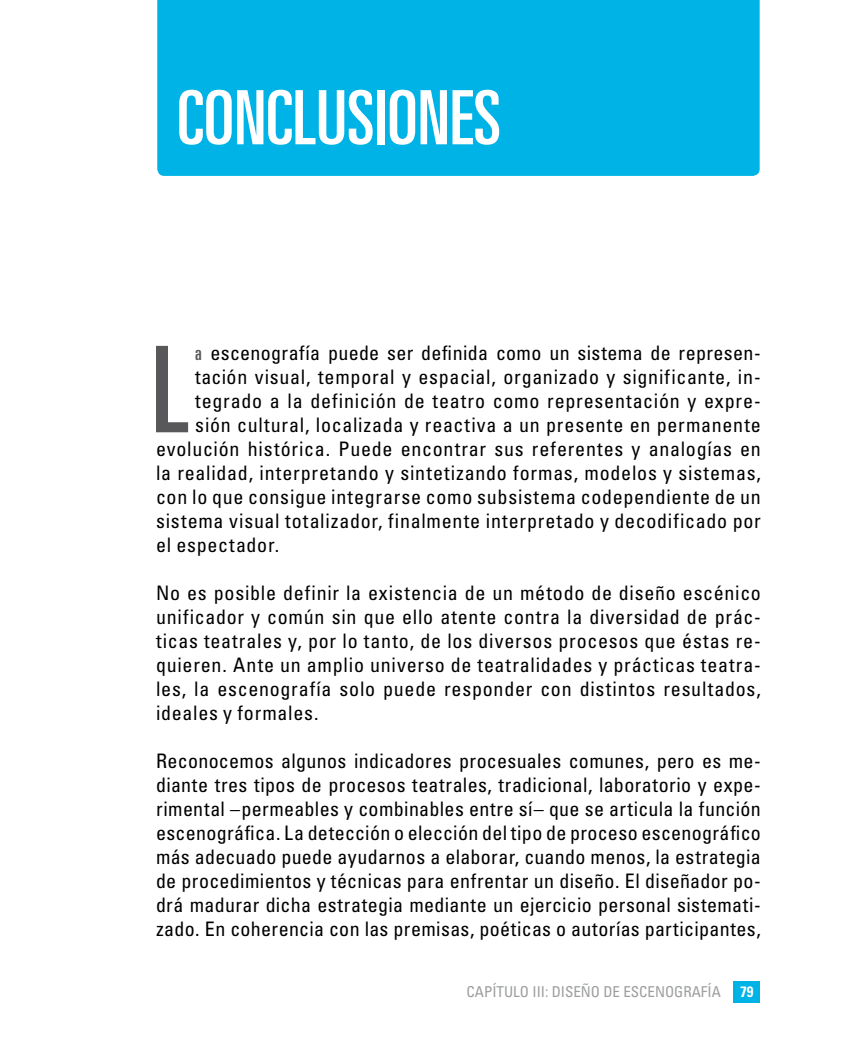
<style>
.page{position:relative;width:851px;height:1063px;background:#fff}
.page>*{position:absolute;margin:0;border:0;box-sizing:border-box;transform-origin:0 0}
.t1{font:ultra-condensed 119.75px "Univers LT Std";color:#58585a}
.t2{font:ultra-condensed 75px "Univers LT Std";color:#fff}
.t3{font:condensed 20px/24px "Univers LT Std";letter-spacing:.035em;color:#000;text-align:justify}
.t4{font:condensed 15px "Univers LT Std";color:#9c9e9f}
.t5{font:700 condensed 15px "Univers LT Std";color:#fff}
.s1{font-stretch:ultra-condensed;color:#58585a}
</style>
<div class="page">
<div style="left:733px;top:981px;width:27px;height:21px;background:#00b3e6"></div>
<div style="left:157px;top:0;width:602px;height:176px;background:#00b3e6"></div>
<h2 class="t2" style="left:177px;top:75px;width:325px">CONCLUSIONES</h2>
<h1 class="t1" style="left:151px;top:322px;width:39px">L</h1>
<p class="t3" style="left:195px;top:341px;width:567px"><span class="s1">a</span> escenografía puede ser definida como un sistema de represen-</p>
<p class="t3" style="left:195px;top:365px;width:567px">tación visual, temporal y espacial, organizado y significante, in-</p>
<p class="t3" style="left:195px;top:389px;width:567px">tegrado a la definición de teatro como representación y expre-</p>
<p class="t3" style="left:195px;top:413px;width:567px">sión cultural, localizada y reactiva a un presente en permanente</p>
<p class="t3" style="left:156px;top:437px;width:606px">evolución histórica. Puede encontrar sus referentes y analogías en</p>
<p class="t3" style="left:156px;top:461px;width:606px">la realidad, interpretando y sintetizando formas, modelos y sistemas,</p>
<p class="t3" style="left:156px;top:485px;width:606px">con lo que consigue integrarse como subsistema codependiente de un</p>
<p class="t3" style="left:156px;top:509px;width:606px">sistema visual totalizador, finalmente interpretado y decodificado por</p>
<p class="t3" style="left:156px;top:533px;width:125px">el espectador.</p>
<p class="t3" style="left:156px;top:581px;width:606px">No es posible definir la existencia de un método de diseño escénico unificador y común sin que ello atente contra la diversidad de prác&shy;ticas teatrales y, por lo tanto, de los diversos procesos que éstas re&shy;quieren. Ante un amplio universo de teatralidades y prácticas teatra&shy;les, la escenografía solo puede responder con distintos resultados, ideales y formales.</p>
<p class="t3" style="left:156px;top:749px;width:606px">Reconocemos algunos indicadores procesuales comunes, pero es me&shy;diante tres tipos de procesos teatrales, tradicional, laboratorio y expe&shy;rimental –permeables y combinables entre sí– que se articula la función escenográfica. La detección o elección del tipo de proceso escenográfico más adecuado puede ayudarnos a elaborar, cuando menos, la estrategia de procedimientos y técnicas para enfrentar un diseño. El diseñador po&shy;drá madurar dicha estrategia mediante un ejercicio personal sistemati&shy;zado. En coherencia con las premisas, poéticas o autorías participantes,</p>
<p class="t4" style="left:466px;top:982px;width:256px">CAPÍTULO III: DISEÑO DE ESCENOGRAFÍA</p>
<p class="t5" style="left:740px;top:983px;width:15px">79</p>
</div>
